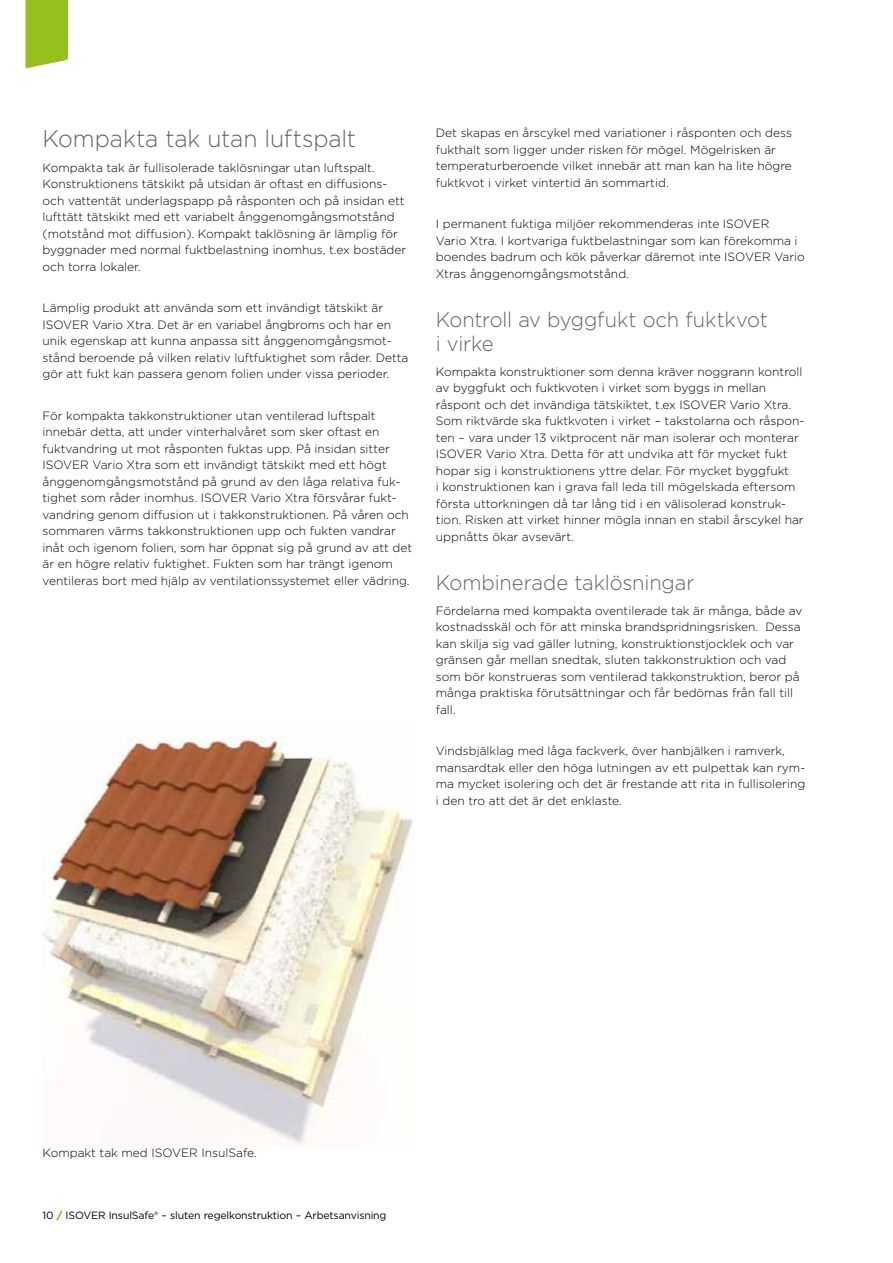
<style>
.page{position:relative;width:893px;height:1263px;background:#fff}
.page>*{position:absolute;margin:0;border:0;box-sizing:border-box;transform-origin:0 0}
.t1{font:300 24px "Gotham";letter-spacing:-.005em;color:#646363;scale:.96 1}
.t2{font:300 21px/24px "Gotham";letter-spacing:-.005em;color:#646363;scale:.96 1}
.t3{font:300 12px/16.5px "Gotham";color:#000}
.t4{font:10.5px "Gotham";letter-spacing:-.015em;color:#000}
.s1{font-weight:900;color:#95c11f}
</style>
<div class="page">
<div style="left:26px;top:0;width:42px;height:68px;background:#95c11f"></div>
<img style="left:43px;top:736px;width:370px;height:409px">
<h1 class="t1" style="left:43px;top:123px;width:328px">Kompakta tak utan luftspalt</h1>
<p class="t3" style="left:43px;top:159px;width:365px">Kompakta tak är fullisolerade taklösningar utan luftspalt.<br>Konstruktionens tätskikt på utsidan är oftast en diffusions&shy;och vattentät underlagspapp på råsponten och på insidan ett lufttätt tätskikt med ett variabelt ånggenomgångsmotstånd (motstånd mot diffusion). Kompakt taklösning är lämplig för byggnader med normal fuktbelastning inomhus, t.ex bostäder och torra lokaler.</p>
<p class="t3" style="left:43px;top:299px;width:367px">Lämplig produkt att använda som ett invändigt tätskikt är ISOVER Vario Xtra. Det är en variabel ångbroms och har en unik egenskap att kunna anpassa sitt ånggenomgångsmot&shy;stånd beroende på vilken relativ luftfuktighet som råder. Detta gör att fukt kan passera genom folien under vissa perioder.</p>
<p class="t3" style="left:43px;top:407px;width:371px">För kompakta takkonstruktioner utan ventilerad luftspalt innebär detta, att under vinterhalvåret som sker oftast en fuktvandring ut mot råsponten fuktas upp. På insidan sitter ISOVER Vario Xtra som ett invändigt tätskikt med ett högt ånggenomgångsmotstånd på grund av den låga relativa fuk&shy;tighet som råder inomhus. ISOVER Vario Xtra försvårar fukt&shy;vandring genom diffusion ut i takkonstruktionen. På våren och sommaren värms takkonstruktionen upp och fukten vandrar inåt och igenom folien, som har öppnat sig på grund av att det är en högre relativ fuktighet. Fukten som har trängt igenom ventileras bort med hjälp av ventilationssystemet eller vädring.</p>
<p class="t3" style="left:436px;top:124px;width:358px">Det skapas en årscykel med variationer i råsponten och dess fukthalt som ligger under risken för mögel. Mögelrisken är temperaturberoende vilket innebär att man kan ha lite högre fuktkvot i virket vintertid än sommartid.</p>
<p class="t3" style="left:436px;top:215px;width:370px">I permanent fuktiga miljöer rekommenderas inte ISOVER<br>Vario Xtra. I kortvariga fuktbelastningar som kan förekomma i boendes badrum och kök påverkar däremot inte ISOVER Vario Xtras ånggenomgångsmotstånd.</p>
<h2 class="t2" style="left:436px;top:307px;width:347px">Kontroll av byggfukt och fuktkvot i virke</h2>
<p class="t3" style="left:436px;top:363px;width:370px">Kompakta konstruktioner som denna kräver noggrann kontroll av byggfukt och fuktkvoten i virket som byggs in mellan råspont och det invändiga tätskiktet, t.ex ISOVER Vario Xtra.<br>Som riktvärde ska fuktkvoten i virket – takstolarna och råspon&shy;ten – vara under 13 viktprocent när man isolerar och monterar ISOVER Vario Xtra. Detta för att undvika att för mycket fukt hopar sig i konstruktionens yttre delar. För mycket byggfukt<br>i konstruktionen kan i grava fall leda till mögelskada eftersom första uttorkningen då tar lång tid i en välisolerad konstruk&shy;tion. Risken att virket hinner mögla innan en stabil årscykel har uppnåtts ökar avsevärt.</p>
<h2 class="t2" style="left:436px;top:570px;width:271px">Kombinerade taklösningar</h2>
<p class="t3" style="left:436px;top:602px;width:368px">Fördelarna med kompakta oventilerade tak är många, både av kostnadsskäl och för att minska brandspridningsrisken. Dessa kan skilja sig vad gäller lutning, konstruktionstjocklek och var gränsen går mellan snedtak, sluten takkonstruktion och vad som bör konstrueras som ventilerad takkonstruktion, beror på många praktiska förutsättningar och får bedömas från fall till fall.</p>
<p class="t3" style="left:436px;top:742px;width:371px">Vindsbjälklag med låga fackverk, över hanbjälken i ramverk, mansardtak eller den höga lutningen av ett pulpettak kan rym&shy;ma mycket isolering och det är frestande att rita in fullisolering i den tro att det är det enklaste.</p>
<p class="t3" style="left:43px;top:1144px;width:216px">Kompakt tak med ISOVER InsulSafe.</p>
<p class="t4" style="left:43px;top:1208px;width:346px">10 <span class="s1">/</span> ISOVER InsulSafe® – sluten regelkonstruktion – Arbetsanvisning</p>
</div>
